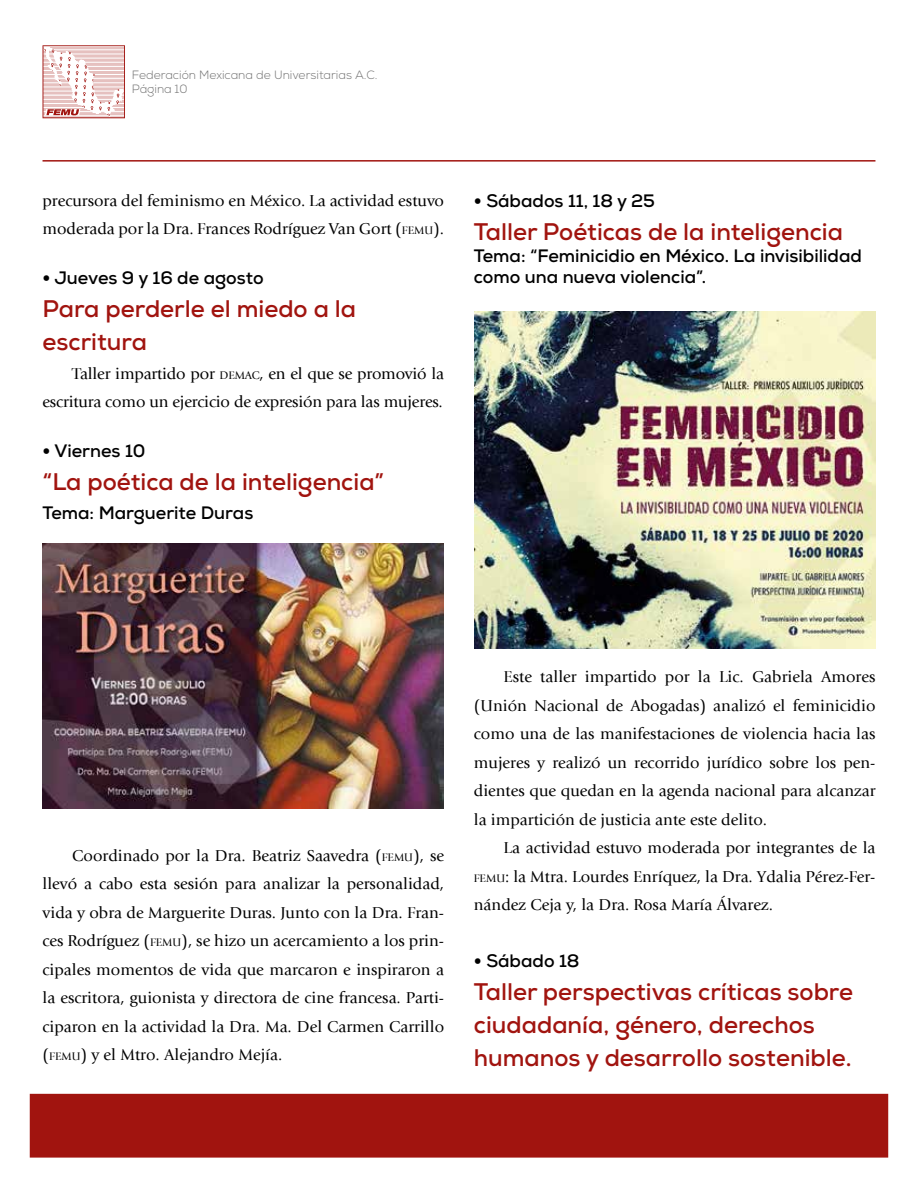
<style>
.page{position:relative;width:918px;height:1188px;background:#fff}
.page>*{position:absolute;margin:0;border:0;box-sizing:border-box;transform-origin:0 0}
.t1{font:700 24px/33px "Nexa";color:#a1140f}
.t2{font:700 18px/21.6px "Nexa";color:#000}
.t3{font:16.5px/28.5px "Giovanni LT";color:#000;text-align:justify}
.t4{font:300 12px/14.4px "Nexa";color:#707070}
.s1{font-size:11.55px}
.s2{font-family:"Corbel";font-weight:400}
</style>
<div class="page">
<svg style="left:43px;top:45px;width:82px;height:73px"></svg>
<hr style="left:43px;top:160px;width:832px;height:2px;background:#a1140f">
<div style="left:30px;top:1094px;width:858px;height:64px;background:#a1140f"></div>
<img style="left:43px;top:544px;width:401px;height:265px">
<img style="left:474px;top:311px;width:401px;height:338px">
<p class="t4" style="left:132px;top:68px;width:247px">Federación Mexicana de Universitarias A.C.<br>Página 10</p>
<p class="t3" style="left:43px;top:186px;width:403px">precursora del feminismo en México. La actividad estuvo moderada por la Dra. Frances Rodríguez Van Gort (<span class="s1">FEMU</span>).</p>
<p class="t2" style="left:43px;top:267px;width:223px"><span class="s2">•</span> Jueves 9 y 16 de agosto</p>
<h1 class="t1" style="left:43px;top:292px;width:315px">Para perderle el miedo a la escritura</h1>
<p class="t3" style="left:43px;top:359px;width:403px;text-align:right">Taller impartido por <span class="s1">DEMAC</span>, en el que se promovió la escritura como un ejercicio de expresión para las mujeres.</p>
<p class="t2" style="left:43px;top:440px;width:104px"><span class="s2">•</span> Viernes 10</p>
<h1 class="t1" style="left:43px;top:466px;width:343px">“La poética de la inteligencia”</h1>
<p class="t2" style="left:43px;top:502px;width:212px">Tema: Marguerite Duras</p>
<p class="t2" style="left:474px;top:190px;width:183px"><span class="s2">•</span> Sábados 11, 18 y 25</p>
<h1 class="t1" style="left:474px;top:215px;width:371px">Taller Poéticas de la inteligencia</h1>
<p class="t2" style="left:474px;top:245px;width:390px">Tema: “Feminicidio en México. La invisibilidad como una nueva violencia”.</p>
<p class="t3" style="left:43px;top:841px;width:403px;text-indent:30px">Coordinado por la Dra. Beatriz Saavedra (<span class="s1">FEMU</span>), se llevó a cabo esta sesión para analizar la personalidad, vida y obra de Marguerite Duras. Junto con la Dra. Fran&shy;ces Rodríguez (<span class="s1">FEMU</span>), se hizo un acercamiento a los prin&shy;cipales momentos de vida que marcaron e inspiraron a la escritora, guionista y directora de cine francesa. Parti&shy;ciparon en la actividad la Dra. Ma. Del Carmen Carrillo (<span class="s1">FEMU</span>) y el Mtro. Alejandro Mejía.</p>
<p class="t3" style="left:474px;top:663px;width:403px;text-indent:30px">Este taller impartido por la Lic. Gabriela Amores (Unión Nacional de Abogadas) analizó el feminicidio como una de las manifestaciones de violencia hacia las mujeres y realizó un recorrido jurídico sobre los pen&shy;dientes que quedan en la agenda nacional para alcanzar la impartición de justicia ante este delito.</p>
<p class="t3" style="left:474px;top:834px;width:403px;text-indent:30px">La actividad estuvo moderada por integrantes de la <span class="s1">FEMU</span>: la Mtra. Lourdes Enríquez, la Dra. Ydalia Pérez-Fer&shy;nández Ceja y, la Dra. Rosa María Álvarez.</p>
<p class="t2" style="left:474px;top:950px;width:107px"><span class="s2">•</span> Sábado 18</p>
<h1 class="t1" style="left:474px;top:976px;width:381px">Taller perspectivas críticas sobre ciudadanía, género, derechos humanos y desarrollo sostenible.</h1>
</div>
